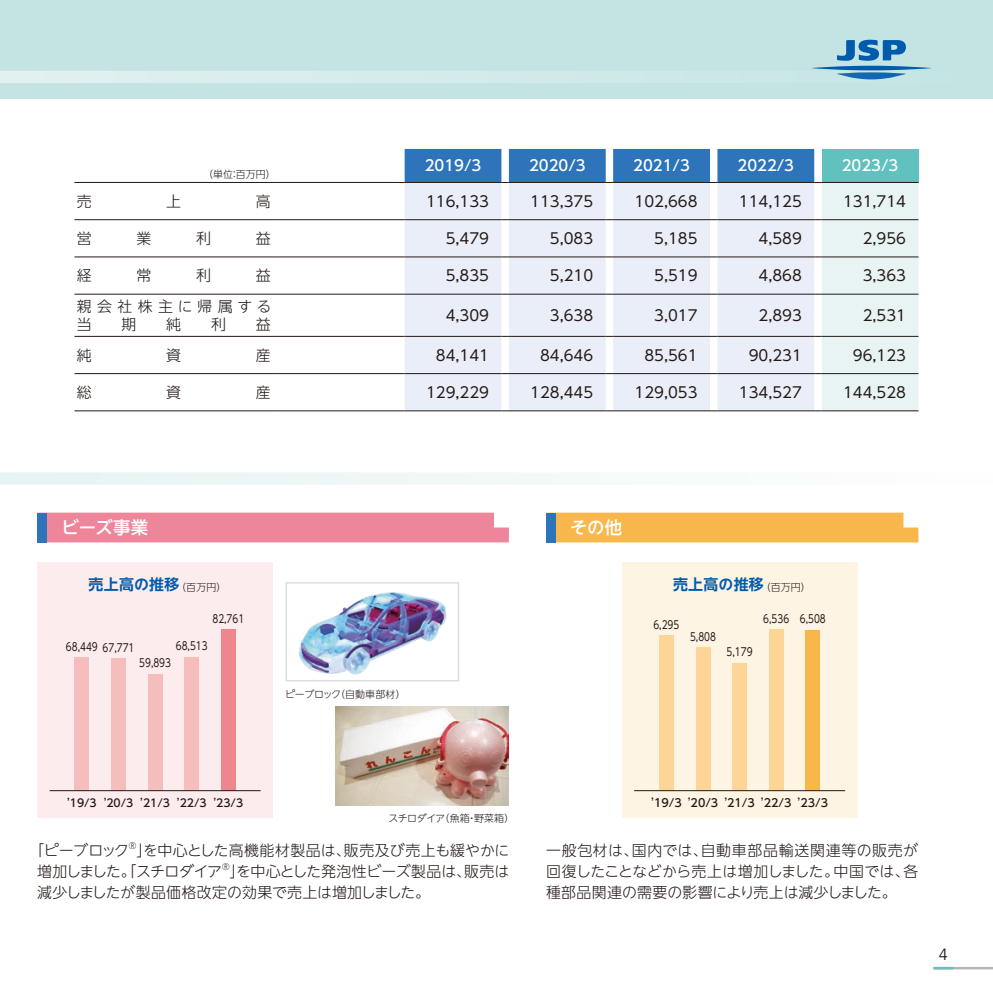
<style>
.page{position:relative;width:993px;height:993px;background:#fff}
.page>*{position:absolute;margin:0;border:0;box-sizing:border-box;transform-origin:0 0}
.t1{font:500 17.32px "UD Shin Go NT Pro";color:#fff}
.t2{font:16.1px "Avenir";color:#231916}
.t3{font:14.88px "UD Shin Go NT Pro";color:#231916}
.t4{font:300 14.88px/21.2px "UD Shin Go NT Pro";letter-spacing:.005em;color:#231916}
.t5{font:300 14.88px/21.2px "UD Shin Go NT Pro";letter-spacing:-.015em;color:#231916}
.t6{font:500 14.88px "UD Shin Go NT Pro";color:#fff}
.t7{font:700 14.88px "UD Shin Go NT Pro De";letter-spacing:.02em;color:#005bac}
.t8{font:300 14.88px/17.3px "UD Shin Go NT Pro";letter-spacing:.36em;color:#231916}
.t9{font:11.2px "UD Shin Go NT Pro";color:#231916;scale:.8 1}
.t10{font:500 11.2px "UD Shin Go NT Pro";color:#231916}
.t11{font:500 10.85px "UD Shin Go NT Pro";color:#231916}
.t12{font:300 9.97px "UD Shin Go NT Pro";color:#231916}
.t13{font:300 9.97px "UD Shin Go NT Pro";letter-spacing:-.03em;color:#231916}
.t14{font:300 8.75px "UD Shin Go NT Pro";color:#231916}
.s1{font-family:"UD Shin Go NT Pro";font-weight:300;font-size:9.97px;color:#231916}
.s2{font-family:"Hiragino UD Sans Std W5";font-weight:400}
</style>
<div class="page">
<div style="left:0;top:0;width:992px;height:99px;background:#bde2df"></div>
<svg style="left:812px;top:40px;width:118px;height:31px"></svg>
<hr style="left:933px;top:966px;width:59px;height:3px;background:#b5b5b6">
<hr style="left:933px;top:966px;width:19px;height:3px;background:#61c1be">
<svg style="left:0;top:71px;width:906px;height:12px;fill:#d3ebea"></svg>
<div style="left:0;top:472px;width:992px;height:12px;background:#f2f9f9"></div>
<hr style="left:74px;top:219px;width:199px;height:1px;background:#231916">
<hr style="left:273px;top:219px;width:131px;height:1px;background:#231916">
<hr style="left:74px;top:256px;width:199px;height:1px;background:#231916">
<hr style="left:273px;top:256px;width:131px;height:1px;background:#231916">
<hr style="left:74px;top:294px;width:199px;height:1px;background:#231916">
<hr style="left:273px;top:294px;width:131px;height:1px;background:#231916">
<hr style="left:74px;top:336px;width:199px;height:1px;background:#231916">
<hr style="left:273px;top:336px;width:131px;height:1px;background:#231916">
<hr style="left:74px;top:373px;width:199px;height:1px;background:#231916">
<hr style="left:273px;top:373px;width:131px;height:1px;background:#231916">
<hr style="left:74px;top:182px;width:199px;height:1px;background:#231916">
<hr style="left:273px;top:182px;width:131px;height:1px;background:#231916">
<hr style="left:74px;top:410px;width:199px;height:1px;background:#231916">
<hr style="left:273px;top:410px;width:131px;height:1px;background:#231916">
<svg style="left:404px;top:149px;width:514px;height:262px;background:#d0ddea"></svg>
<hr style="left:821px;top:410px;width:97px;height:1px;background:#231916">
<div style="left:37px;top:562px;width:236px;height:255px;background:#fcecee"></div>
<div style="left:148px;top:673px;width:14px;height:117px;background:#f6bdbd"></div>
<div style="left:74px;top:657px;width:15px;height:133px;background:#f6bdbd"></div>
<div style="left:111px;top:658px;width:15px;height:132px;background:#f6bdbd"></div>
<div style="left:184px;top:657px;width:15px;height:133px;background:#f6bdbd"></div>
<div style="left:221px;top:629px;width:15px;height:161px;background:#ef858d"></div>
<hr style="left:50px;top:790px;width:210px;height:1px;background:#231916">
<div style="left:47px;top:512px;width:461px;height:30px;background:#ee869b"></div>
<div style="left:621px;top:562px;width:236px;height:255px;background:#fdf4e4"></div>
<div style="left:732px;top:662px;width:14px;height:128px;background:#fcd597"></div>
<div style="left:658px;top:635px;width:15px;height:155px;background:#fcd597"></div>
<div style="left:695px;top:647px;width:15px;height:143px;background:#fcd597"></div>
<div style="left:768px;top:629px;width:15px;height:161px;background:#fcd597"></div>
<div style="left:805px;top:629px;width:15px;height:161px;background:#f8b74b"></div>
<hr style="left:634px;top:790px;width:210px;height:1px;background:#231916">
<div style="left:555px;top:512px;width:363px;height:30px;background:#f8b74b"></div>
<img style="left:299px;top:592px;width:148px;height:83px">
<div style="left:285px;top:582px;width:174px;height:99px;border:1px solid #dcdddd"></div>
<img style="left:335px;top:706px;width:173px;height:99px">
<div style="left:37px;top:512px;width:10px;height:30px;background:#2d74bb"></div>
<div style="left:546px;top:512px;width:9px;height:30px;background:#2d74bb"></div>
<p class="t12" style="left:203px;top:166px;width:74px">（単位：百万円）</p>
<p class="t6" style="left:424px;top:153px;width:58px">2019/3</p>
<p class="t6" style="left:529px;top:153px;width:58px">2020/3</p>
<p class="t6" style="left:633px;top:153px;width:58px">2021/3</p>
<p class="t6" style="left:737px;top:153px;width:58px">2022/3</p>
<p class="t6" style="left:841px;top:153px;width:58px">2023/3</p>
<p class="t4" style="left:77px;top:190px;width:16px">売</p>
<p class="t4" style="left:166px;top:190px;width:16px">上</p>
<p class="t4" style="left:255px;top:190px;width:16px">高</p>
<p class="t3" style="left:426px;top:189px;width:64px">116,133</p>
<p class="t3" style="left:530px;top:189px;width:64px">113,375</p>
<p class="t3" style="left:634px;top:189px;width:64px">102,668</p>
<p class="t3" style="left:738px;top:189px;width:64px">114,125</p>
<p class="t3" style="left:842px;top:189px;width:64px">131,714</p>
<p class="t4" style="left:77px;top:227px;width:16px">営</p>
<p class="t4" style="left:136px;top:227px;width:16px">業</p>
<p class="t4" style="left:196px;top:227px;width:16px">利</p>
<p class="t4" style="left:255px;top:227px;width:16px">益</p>
<p class="t3" style="left:445px;top:226px;width:45px">5,479</p>
<p class="t3" style="left:550px;top:226px;width:45px">5,083</p>
<p class="t3" style="left:654px;top:226px;width:45px">5,185</p>
<p class="t3" style="left:758px;top:226px;width:45px">4,589</p>
<p class="t3" style="left:862px;top:226px;width:45px">2,956</p>
<p class="t4" style="left:77px;top:264px;width:16px">経</p>
<p class="t4" style="left:136px;top:264px;width:16px">常</p>
<p class="t4" style="left:196px;top:264px;width:16px">利</p>
<p class="t4" style="left:255px;top:264px;width:16px">益</p>
<p class="t3" style="left:445px;top:263px;width:45px">5,835</p>
<p class="t3" style="left:550px;top:263px;width:45px">5,210</p>
<p class="t3" style="left:654px;top:263px;width:45px">5,519</p>
<p class="t3" style="left:758px;top:263px;width:45px">4,868</p>
<p class="t3" style="left:862px;top:263px;width:45px">3,363</p>
<p class="t8" style="left:77px;top:297px;width:196px">親会社株主に帰属する当</p>
<p class="t3" style="left:445px;top:303px;width:45px">4,309</p>
<p class="t3" style="left:550px;top:303px;width:45px">3,638</p>
<p class="t3" style="left:654px;top:303px;width:45px">3,017</p>
<p class="t3" style="left:758px;top:303px;width:45px">2,893</p>
<p class="t3" style="left:862px;top:303px;width:45px">2,531</p>
<p class="t4" style="left:122px;top:313px;width:16px">期</p>
<p class="t4" style="left:166px;top:313px;width:16px">純</p>
<p class="t4" style="left:211px;top:313px;width:16px">利</p>
<p class="t4" style="left:255px;top:313px;width:16px">益</p>
<p class="t4" style="left:77px;top:344px;width:16px">純</p>
<p class="t4" style="left:166px;top:344px;width:16px">資</p>
<p class="t4" style="left:255px;top:344px;width:16px">産</p>
<p class="t3" style="left:436px;top:343px;width:55px">84,141</p>
<p class="t3" style="left:540px;top:343px;width:55px">84,646</p>
<p class="t3" style="left:644px;top:343px;width:55px">85,561</p>
<p class="t3" style="left:748px;top:343px;width:55px">90,231</p>
<p class="t3" style="left:852px;top:343px;width:55px">96,123</p>
<p class="t4" style="left:77px;top:381px;width:16px">総</p>
<p class="t4" style="left:166px;top:381px;width:16px">資</p>
<p class="t4" style="left:255px;top:381px;width:16px">産</p>
<p class="t3" style="left:426px;top:380px;width:64px">129,229</p>
<p class="t3" style="left:530px;top:380px;width:64px">128,445</p>
<p class="t3" style="left:634px;top:380px;width:64px">129,053</p>
<p class="t3" style="left:738px;top:380px;width:64px">134,527</p>
<p class="t3" style="left:842px;top:380px;width:64px">144,528</p>
<p class="t1" style="left:61px;top:513px;width:88px">ビーズ事業</p>
<p class="t1" style="left:570px;top:513px;width:53px">その他</p>
<p class="t7" style="left:89px;top:572px;width:139px">売上高の推移<span class="s1">（百万円）</span></p>
<p class="t7" style="left:673px;top:572px;width:139px">売上高の推移<span class="s1">（百万円）</span></p>
<p class="t9" style="left:212px;top:609px;width:41px">82,761</p>
<p class="t9" style="left:66px;top:637px;width:87px">68,449 67,771</p>
<p class="t9" style="left:176px;top:637px;width:41px">68,513</p>
<p class="t9" style="left:139px;top:653px;width:41px">59,893</p>
<p class="t12" style="left:285px;top:685px;width:122px">ピーブロック（自動車部材）</p>
<p class="t9" style="left:653px;top:615px;width:34px">6,295</p>
<p class="t9" style="left:689px;top:627px;width:34px">5,808</p>
<p class="t9" style="left:726px;top:642px;width:34px">5,179</p>
<p class="t9" style="left:763px;top:609px;width:34px">6,536</p>
<p class="t9" style="left:799px;top:610px;width:34px">6,508</p>
<p class="t11" style="left:67px;top:793px;width:104px"><span class="s2">ʼ</span>19/3 <span class="s2">ʼ</span>20/3 <span class="s2">ʼ</span>21/3</p>
<p class="t11" style="left:177px;top:793px;width:31px"><span class="s2">ʼ</span>22/3</p>
<p class="t11" style="left:213px;top:793px;width:31px"><span class="s2">ʼ</span>23/3</p>
<p class="t13" style="left:388px;top:809px;width:127px">スチロダイア（魚箱・野菜箱）</p>
<p class="t4" style="left:29px;top:838px;width:101px">「ピーブロック</p>
<p class="t14" style="left:129px;top:837px;width:9px">®</p>
<p class="t5" style="left:37px;top:838px;width:473px;text-indent:99px">」を中心とした高機能材製品は、販売及び売上も緩やかに増加しました。「スチロダイア</p>
<p class="t14" style="left:222px;top:859px;width:9px">®</p>
<p class="t4" style="left:37px;top:859px;width:473px;text-indent:192px">」を中心とした発泡性ビーズ製品は、販売は減少しましたが製品価格改定の効果で売上は増加しました。</p>
<p class="t10" style="left:760px;top:793px;width:32px"><span class="s2">ʼ</span>22/3</p>
<p class="t10" style="left:797px;top:793px;width:32px"><span class="s2">ʼ</span>23/3</p>
<p class="t10" style="left:651px;top:793px;width:105px"><span class="s2">ʼ</span>19/3 <span class="s2">ʼ</span>20/3 <span class="s2">ʼ</span>21/3</p>
<p class="t4" style="left:546px;top:838px;width:374px;text-align:justify">一般包材は、国内では、自動車部品輸送関連等の販売が回復したことなどから売上は増加しました。中国では、各種部品関連の需要の影響により売上は減少しました。</p>
<p class="t2" style="left:938px;top:944px;width:10px">4</p>
</div>
